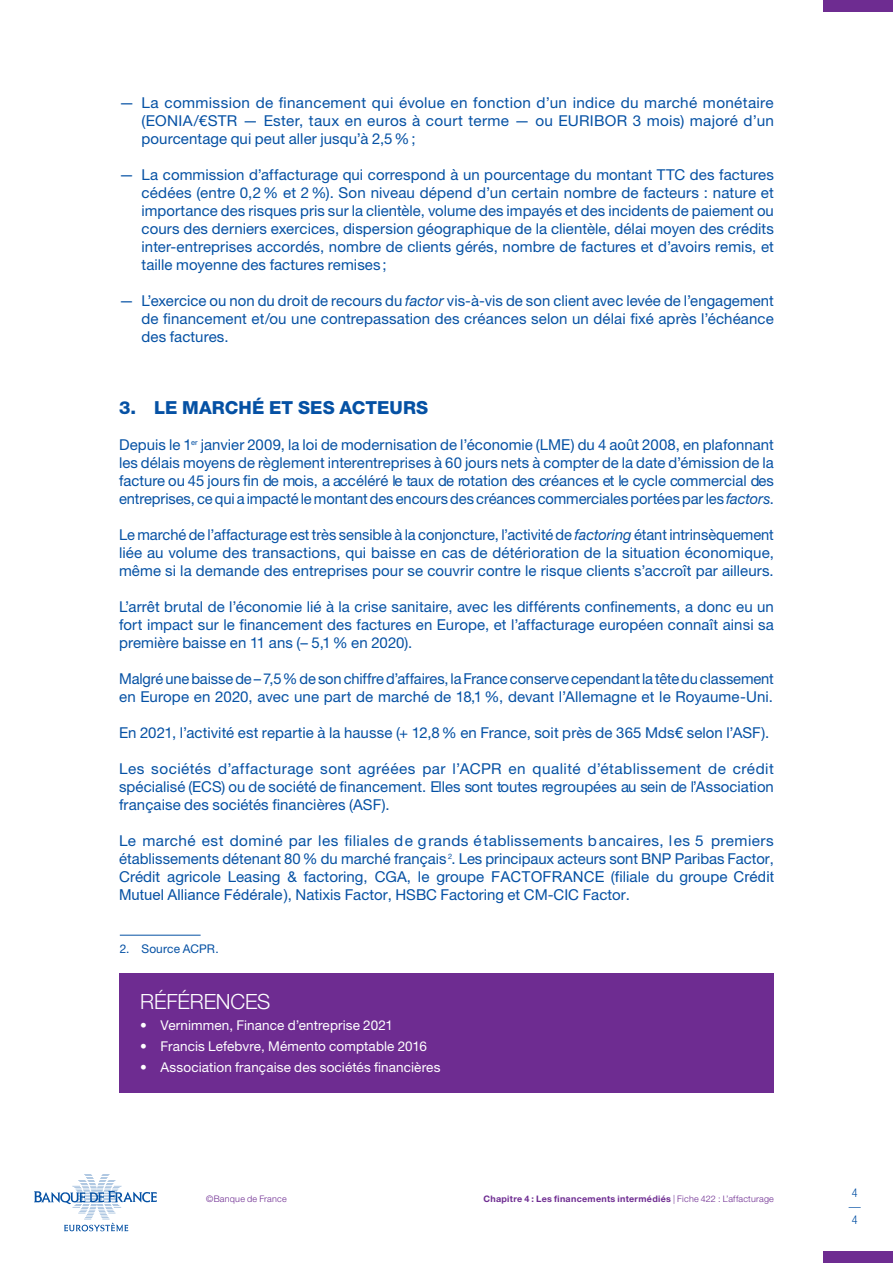
<style>
.page{position:relative;width:893px;height:1263px;background:#fff}
.page>*{position:absolute;margin:0;border:0;box-sizing:border-box;transform-origin:0 0}
.t1{font:300 21px "Helvetica Neue LT Std";letter-spacing:-.01em;color:#fff}
.t2{font:800 18px "Helvetica Neue LT Std";letter-spacing:.005em;color:#0551a4}
.t3{font:15px/18px "Helvetica Neue LT Std";letter-spacing:.005em;color:#0551a4;text-align:justify}
.t4{font:13.5px "Helvetica Neue LT Std";letter-spacing:.01em;color:#fff}
.t5{font:12px "Helvetica Neue LT Std";letter-spacing:.01em;color:#0551a4}
.t6{font:300 condensed 12px/13.5px "Helvetica Neue LT Std";color:#0551a4}
.t7{font:700 9px "Helvetica Neue LT Std";letter-spacing:.03em;color:#6e2c91}
.t8{font:300 9px "Helvetica Neue LT Std";letter-spacing:.025em;color:#6e2c91}
.s1{font-style:italic}
.s2{font-family:"Arial"}
.s3{font-weight:300}
</style>
<div class="page">
<svg style="left:34px;top:1174px;width:123px;height:57px"></svg>
<div style="left:823px;top:1252px;width:70px;height:11px;background:#6e2c91"></div>
<div style="left:823px;top:0;width:70px;height:11px;background:#6e2c91"></div>
<div style="left:119px;top:973px;width:655px;height:120px;background:#6e2c91"></div>
<hr style="left:120px;top:935px;width:81px;height:1px;background:#0551a4">
<p class="t3" style="left:142px;top:93px;width:634px;text-indent:-22px">— La commission de financement qui évolue en fonction d’un indice du marché monétaire (EONIA/€STR — Ester, taux en euros à court terme — ou EURIBOR 3 mois) majoré d’un pourcentage qui peut aller jusqu’à 2,5%;</p>
<p class="t3" style="left:142px;top:165px;width:634px;text-indent:-22px">— La commission d’affacturage qui correspond à un pourcentage du montant TTC des factures cédées (entre 0,2% et 2%). Son niveau dépend d’un certain nombre de facteurs : nature et importance des risques pris sur la clientèle, volume des impayés et des incidents de paiement ou cours des derniers exercices, dispersion géographique de la clientèle, délai moyen des crédits inter-entreprises accordés, nombre de clients gérés, nombre de factures et d’avoirs remis, et taille moyenne des factures remises ;</p>
<p class="t3" style="left:142px;top:291px;width:634px;text-indent:-22px">— L’exercice ou non du droit de recours du <span class="s1">factor</span> vis-à-vis de son client avec levée de l’engagement de financement et/ou une contrepassation des créances selon un délai fixé après l’échéance des factures.</p>
<p class="t2" style="left:119px;top:397px;width:311px">3. LE MARCHÉ ET SES ACTEURS</p>
<p class="t3" style="left:119px;top:435px;width:656px">Depuis le 1<sup>er</sup> janvier 2009, la loi de modernisation de l’économie (LME) du 4 août 2008, en plafonnant les délais moyens de règlement interentreprises à 60 jours nets à compter de la date d’émission de la facture ou 45 jours fin de mois, a accéléré le taux de rotation des créances et le cycle commercial des entreprises, ce qui a impacté le montant des encours des créances commerciales portées par les <span class="s1">factors</span>.</p>
<p class="t3" style="left:119px;top:525px;width:656px">Le marché de l’affacturage est très sensible à la conjoncture, l’activité de <span class="s1">factoring</span> étant intrinsèquement liée au volume des transactions, qui baisse en cas de détérioration de la situation économique, même si la demande des entreprises pour se couvrir contre le risque clients s’accroît par ailleurs.</p>
<p class="t3" style="left:119px;top:597px;width:656px">L’arrêt brutal de l’économie lié à la crise sanitaire, avec les différents confinements, a donc eu un fort impact sur le financement des factures en Europe, et l’affacturage européen connaît ainsi sa première baisse en 11 ans (– 5,1 % en 2020).</p>
<p class="t3" style="left:119px;top:669px;width:656px">Malgré une baisse de –7,5 % de son chiffre d’affaires, la France conserve cependant la tête du classement en Europe en 2020, avec une part de marché de 18,1%, devant l’Allemagne et le Royaume-Uni.</p>
<p class="t3" style="left:119px;top:723px;width:652px">En 2021, l’activité est repartie à la hausse (+ 12,8 % en France, soit près de 365 Mds€ selon l’ASF).</p>
<p class="t3" style="left:119px;top:759px;width:656px">Les sociétés d’affacturage sont agréées par l’ACPR en qualité d’établissement de crédit spécialisé (ECS) ou de société de financement. Elles sont toutes regroupées au sein de l’Association française des sociétés financières (ASF).</p>
<p class="t3" style="left:119px;top:831px;width:656px">Le marché est dominé par les filiales de grands établissements bancaires, les 5 premiers établissements détenant 80% du marché français <sup>2</sup>. Les principaux acteurs sont BNP Paribas Factor, Crédit agricole Leasing &amp; factoring, CGA, le groupe <span class="s2">FACTOFRANCE</span> (filiale du groupe <span class="s2">Crédit Mutuel Alliance Fédérale)</span>, Natixis Factor, HSBC Factoring et CM-CIC Factor.</p>
<p class="t5" style="left:120px;top:941px;width:100px">2. Source ACPR.</p>
<h1 class="t1" style="left:140px;top:989px;width:132px">RÉFÉRENCES</h1>
<p class="t4" style="left:140px;top:1017px;width:254px">• Vernimmen, Finance d’entreprise 2021</p>
<p class="t4" style="left:140px;top:1038px;width:288px">• Francis Lefebvre, Mémento comptable 2016</p>
<p class="t4" style="left:140px;top:1059px;width:302px">• Association française des sociétés financières</p>
<p class="t8" style="left:206px;top:1193px;width:82px">©Banque de France</p>
<p class="t7" style="left:483px;top:1193px;width:292px">Chapitre 4 : Les financements intermédiés <span class="s3">| Fiche 422 : L’affacturage</span></p>
<p class="t6" style="left:849px;top:1186px;width:13px">4 —<br>4</p>
</div>
